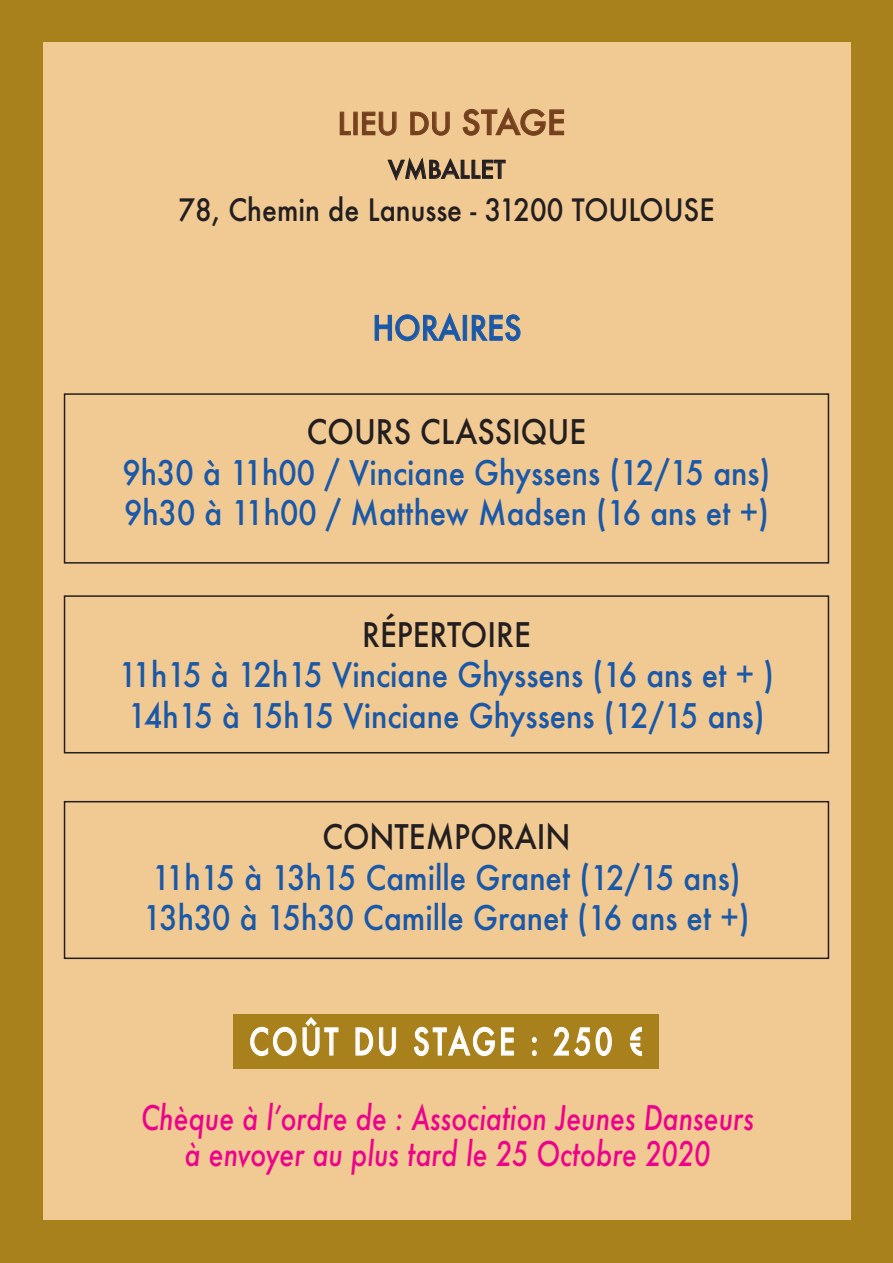
<style>
.page{position:relative;width:893px;height:1263px;background:#a8801c}
.page>*{position:absolute;margin:0;border:0;box-sizing:border-box;transform-origin:0 0}
.t1{font:500 36px "Futura";letter-spacing:.095em;color:#fff;scale:.8 1}
.t2{font:500 33px/40.5px "Futura";color:#1a58a8;scale:.9 1}
.t3{font:italic 500 33px/36px "Futura";color:#ed028c;text-align:center;scale:.8 1}
.t4{font:500 33px "Futura";color:#231f20;scale:.9 1}
.t5{font:500 30px "Futura";color:#231f20;scale:.9 1}
.t6{font:500 30px "Futura";color:#74401d}
.t7{font:500 24px "Futura";letter-spacing:-.005em;color:#231f20}
.s1{font-size:33px}
</style>
<div class="page">
<div style="left:43px;top:43px;width:807px;height:1177px;background:#f1c993"></div>
<div style="left:64px;top:393px;width:765px;height:171px;border:2px solid #231f20"></div>
<div style="left:64px;top:595px;width:765px;height:158px;border:2px solid #231f20"></div>
<div style="left:64px;top:801px;width:765px;height:158px;border:2px solid #231f20"></div>
<div style="left:234px;top:1014px;width:425px;height:55px;background:#a8801c"></div>
<p class="t6" style="left:338px;top:107px;width:229px">LIEU DU <span class="s1">STAGE</span></p>
<p class="t7" style="left:388px;top:156px;width:119px">VMBALLET</p>
<p class="t5" style="left:178px;top:193px;width:597px">78, Chemin de Lanusse - 31200 TOULOUSE</p>
<p class="t2" style="left:372px;top:309px;width:167px">HORAIRES</p>
<p class="t4" style="left:307px;top:413px;width:312px">COURS CLASSIQUE</p>
<p class="t2" style="left:123px;top:453px;width:721px">9h30 à 11h00 / Vinciane Ghyssens (12/15 ans)<br>9h30 à 11h00 / Matthew Madsen (16 ans et +)</p>
<p class="t4" style="left:362px;top:616px;width:189px">RÉPERTOIRE</p>
<p class="t2" style="left:119px;top:655px;width:729px">11h15 à 12h15 Vinciane Ghyssens (16 ans et + )<br>14h15 à 15h15 Vinciane Ghyssens (12/15 ans)</p>
<p class="t4" style="left:322px;top:818px;width:277px">CONTEMPORAIN</p>
<p class="t2" style="left:143px;top:858px;width:675px">11h15 à 13h15 Camille Granet (12/15 ans)<br>13h30 à 15h30 Camille Granet (16 ans et +)</p>
<p class="t1" style="left:249px;top:1021px;width:496px">COÛT DU STAGE : 250 €</p>
<p class="t3" style="left:141px;top:1101px;width:768px">Chèque à l’ordre de : Association Jeunes Danseurs à envoyer au plus tard le 25 Octobre 2020</p>
</div>
